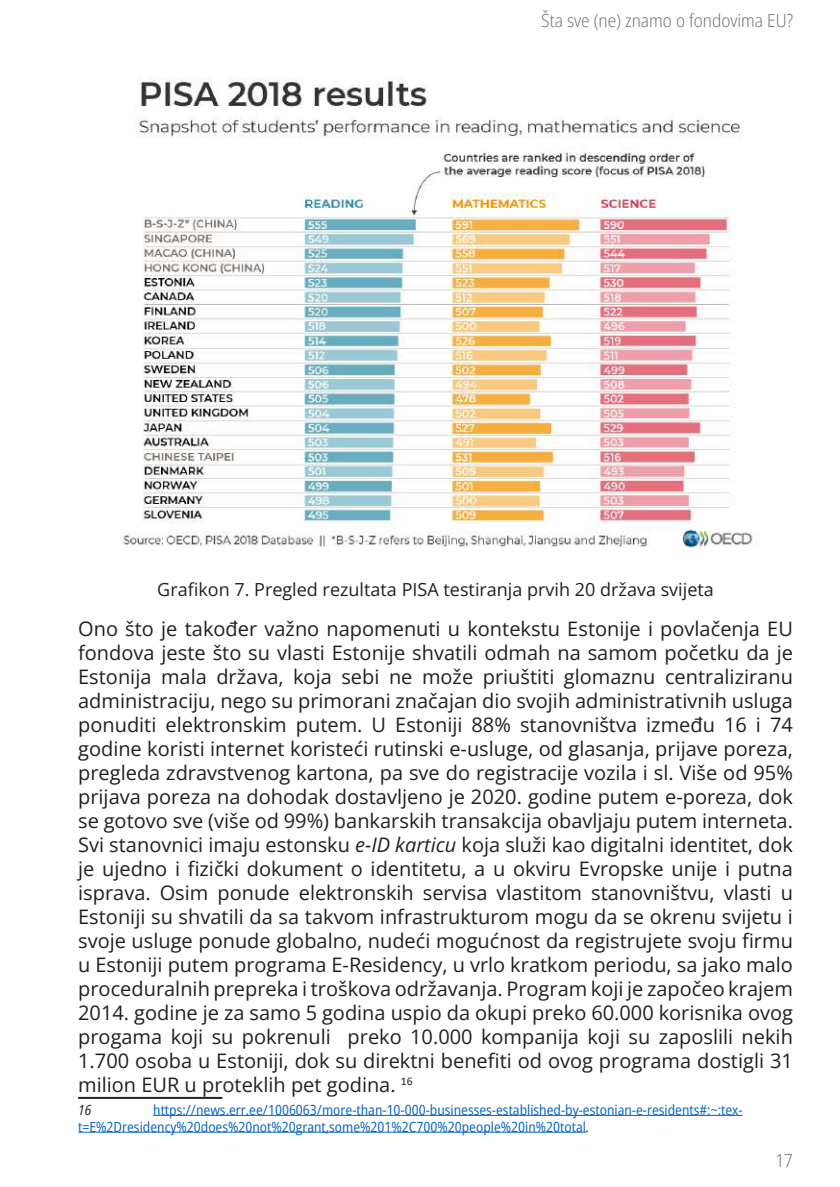
<style>
.page{position:relative;width:840px;height:1187px;background:#fff}
.page>*{position:absolute;margin:0;border:0;box-sizing:border-box;transform-origin:0 0}
.t1{font:20px/24px "Open Sans";color:#231f20;text-align:justify}
.t2{font:18px "Open Sans";color:#231f20}
.t3{font:300 semi-condensed 18px "Open Sans";color:#6c6d70}
.t4{font:semi-condensed 14px/16.8px "Open Sans";color:#0563c1}
.t5{font:italic semi-condensed 14px "Open Sans";color:#231f20}
.s1{font-style:italic}
.s2{font-style:italic;color:#231f20}
</style>
<div class="page">
<hr style="left:78px;top:1097px;width:144px;height:2px;background:#231f20">
<hr style="left:153px;top:1115px;width:589px;height:1px;background:#0563c1">
<hr style="left:78px;top:1132px;width:508px;height:1px;background:#0563c1">
<img style="left:122px;top:77px;width:635px;height:471px">
<p class="t3" style="left:541px;top:8px;width:253px">Šta sve (ne) znamo o fondovima EU?</p>
<p class="t2" style="left:157px;top:577px;width:558px">Grafikon 7. Pregled rezultata PISA testiranja prvih 20 država svijeta</p>
<p class="t1" style="left:78px;top:616px;width:716px">Ono što je također važno napomenuti u kontekstu Estonije i povlačenja EU fondova jeste što su vlasti Estonije shvatili odmah na samom početku da je Estonija mala država, koja sebi ne može priuštiti glomaznu centraliziranu administraciju, nego su primorani značajan dio svojih administrativnih usluga ponuditi elektronskim putem. U Estoniji 88% stanovništva između 16 i 74 godine koristi internet koristeći rutinski e-usluge, od glasanja, prijave poreza, pregleda zdravstvenog kartona, pa sve do registracije vozila i sl. Više od 95% prijava poreza na dohodak dostavljeno je 2020. godine putem e-poreza, dok se gotovo sve (više od 99%) bankarskih transakcija obavljaju putem interneta.<br>Svi stanovnici imaju estonsku <span class="s1">e-ID karticu</span> koja služi kao digitalni identitet, dok je ujedno i fizički dokument o identitetu, a u okviru Evropske unije i putna isprava. Osim ponude elektronskih servisa vlastitom stanovništvu, vlasti u Estoniji su shvatili da sa takvom infrastrukturom mogu da se okrenu svijetu i svoje usluge ponude globalno, nudeći mogućnost da registrujete svoju firmu u Estoniji putem programa E-Residency, u vrlo kratkom periodu, sa jako malo proceduralnih prepreka i troškova održavanja. Program koji je započeo krajem 2014. godine je za samo 5 godina uspio da okupi preko 60.000 korisnika ovog progama koji su pokrenuli preko 10.000 kompanija koji su zaposlili nekih 1.700 osoba u Estoniji, dok su direktni benefiti od ovog programa dostigli 31 milion EUR u proteklih pet godina. <sup>16</sup></p>
<p class="t5" style="left:78px;top:1100px;width:15px">16</p>
<p class="t4" style="left:78px;top:1101px;width:666px;text-indent:75px">https://news.err.ee/1006063/more-than-10-000-businesses-established-by-estonian-e-residents#:~:tex&shy;t=E%2Dresidency%20does%20not%20grant,some%201%2C700%20people%20in%20total<span class="s2">.</span></p>
<p class="t3" style="left:775px;top:1148px;width:19px">17</p>
</div>
